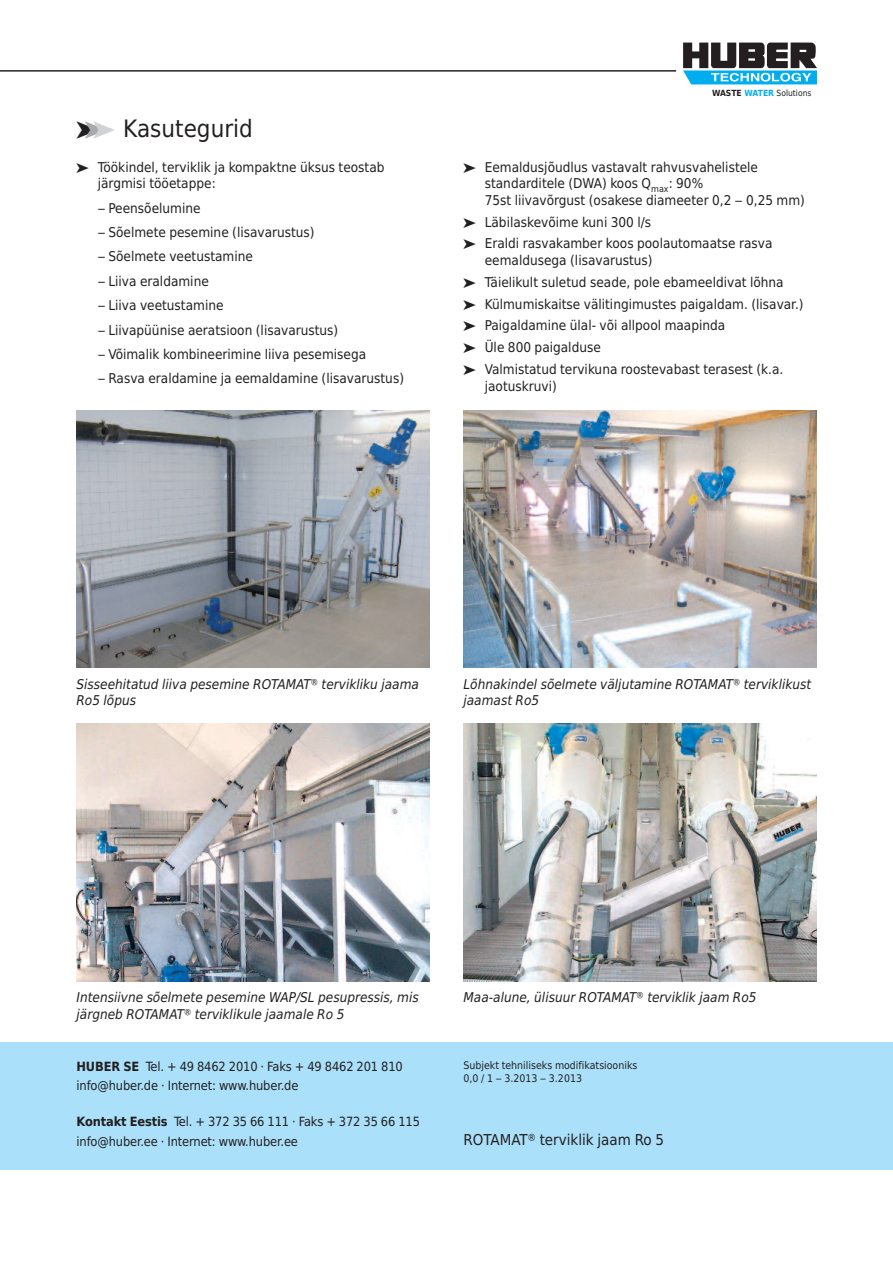
<style>
.page{position:relative;width:893px;height:1263px;background:#fff}
.page>*{position:absolute;margin:0;border:0;box-sizing:border-box;transform-origin:0 0}
.t1{font:24px "Huber Tec";color:#231f20}
.t2{font:15px "Huber Tec";color:#231f20}
.t3{font:13.5px/21.8px "Huber Tec";color:#231f20}
.t4{font:italic 13.5px/16.5px "Huber Tec";color:#231f20}
.t5{font:12.75px/19.5px "Huber Tec";letter-spacing:-.01em;color:#231f20}
.t6{font:10.5px/13.5px "Huber Tec";color:#231f20}
.t7{font:8.55px "Huber Tec";color:#231f20}
.s1{color:#a8a9ad}
.s2{color:#d1d2d4}
.s3{font-weight:700}
.s4{font-weight:700;color:#00aeef}
.s5{font-style:normal}
</style>
<div class="page">
<svg style="left:683px;top:43px;width:134px;height:41px"></svg>
<hr style="left:0;top:71px;width:676px;height:1px;background:#231f20">
<div style="left:0;top:1042px;width:893px;height:127px;background:#aae0f9"></div>
<img style="left:77px;top:410px;width:352px;height:258px">
<img style="left:77px;top:724px;width:352px;height:257px">
<img style="left:463px;top:410px;width:353px;height:258px">
<img style="left:463px;top:724px;width:353px;height:257px">
<h1 class="t1" style="left:77px;top:115px;width:178px">➤<span class="s1">➤</span><span class="s2">➤</span> Kasutegurid</h1>
<p class="t3" style="left:98px;top:159px;width:288px;line-height:16.5px;text-indent:-21px">➤ Töökindel, terviklik ja kompaktne üksus teostab järgmisi tööetappe:</p>
<p class="t3" style="left:98px;top:197px;width:104px">– Peensõelumine</p>
<p class="t3" style="left:98px;top:222px;width:218px">– Sõelmete pesemine (lisavarustus)</p>
<p class="t3" style="left:98px;top:246px;width:157px">– Sõelmete veetustamine</p>
<p class="t3" style="left:98px;top:270px;width:113px">– Liiva eraldamine</p>
<p class="t3" style="left:98px;top:295px;width:127px">– Liiva veetustamine</p>
<p class="t3" style="left:98px;top:319px;width:242px">– Liivapüünise aeratsioon (lisavarustus)</p>
<p class="t3" style="left:98px;top:343px;width:270px">– Võimalik kombineerimine liiva pesemisega</p>
<p class="t3" style="left:98px;top:368px;width:308px">– Rasva eraldamine ja eemaldamine (lisavarustus)</p>
<p class="t7" style="left:712px;top:86px;width:101px"><span class="s3">WASTE</span> <span class="s4">WATER</span> Solutions</p>
<p class="t3" style="left:485px;top:159px;width:322px;line-height:16.5px;text-indent:-21px">➤ Eemaldusjõudlus vastavalt rahvusvahelistele standarditele (DWA) koos Q<sub>max</sub>: 90%<br>75st liivavõrgust (osakese diameeter 0,2 – 0,25 mm)</p>
<p class="t3" style="left:463px;top:211px;width:311px">➤ Läbilaskevõime kuni 300 l/s<br>➤ Eraldi rasvakamber koos poolautomaatse rasva</p>
<p class="t3" style="left:463px;top:249px;width:342px;text-indent:21px">eemaldusega (lisavarustus)<br>➤ Täielikult suletud seade, pole ebameeldivat lõhna<br>➤ Külmumiskaitse välitingimustes paigaldam. (lisavar.) ➤ Paigaldamine ülal- või allpool maapinda<br>➤ Üle 800 paigalduse<br>➤ Valmistatud tervikuna roostevabast terasest (k.a.</p>
<p class="t3" style="left:485px;top:375px;width:74px">jaotuskruvi)</p>
<p class="t4" style="left:77px;top:676px;width:344px">Sisseehitatud liiva pesemine ROTAMAT<span class="s5">®</span> tervikliku jaama<br>Ro5 lõpus</p>
<p class="t4" style="left:463px;top:676px;width:349px">Lõhnakindel sõelmete väljutamine ROTAMAT<span class="s5">®</span> terviklikust jaamast Ro5</p>
<p class="t4" style="left:77px;top:989px;width:344px">Intensiivne sõelmete pesemine WAP/SL pesupressis, mis järgneb ROTAMAT<span class="s5">®</span> terviklikule jaamale Ro 5</p>
<p class="t5" style="left:77px;top:1056px;width:328px"><span class="s3">HUBER SE</span> Tel. + 49 8462 2010 · Faks + 49 8462 201 810 info@huber.de · Internet: www.huber.de</p>
<p class="t5" style="left:77px;top:1112px;width:345px"><span class="s3">Kontakt Eestis</span> Tel. + 372 35 66 111 · Faks + 372 35 66 115 info@huber.ee · Internet: www.huber.ee</p>
<p class="t4" style="left:463px;top:989px;width:295px">Maa-alune, ülisuur ROTAMAT<span class="s5">®</span> terviklik jaam Ro5</p>
<p class="t6" style="left:463px;top:1058px;width:175px">Subjekt tehniliseks modifikatsiooniks<br>0,0 / 1 – 3.2013 – 3.2013</p>
<p class="t2" style="left:463px;top:1131px;width:202px">ROTAMAT® terviklik jaam Ro 5</p>
</div>
